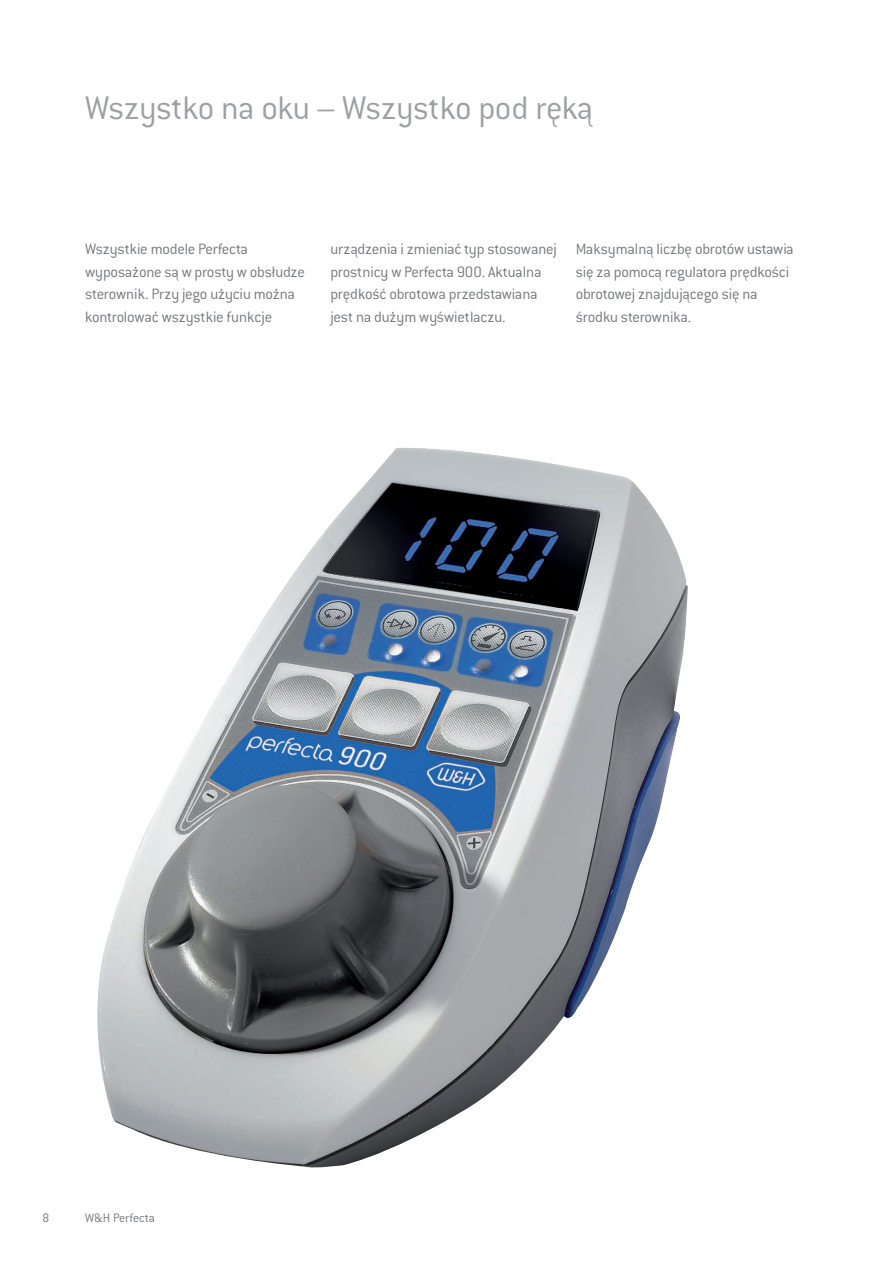
<style>
.page{position:relative;width:893px;height:1263px;background:#fff}
.page>*{position:absolute;margin:0;border:0;box-sizing:border-box;transform-origin:0 0}
.t1{font:300 36px "ITC Conduit LTCE";letter-spacing:-.015em;color:#9d9fa2}
.t2{font:300 16.5px/22.5px "ITC Conduit LTCE";letter-spacing:-.01em;color:#76787b}
.t3{font:300 13.5px "Conduit ITC";letter-spacing:-.01em;color:#76787b}
</style>
<div class="page">
<img style="left:97px;top:448px;width:591px;height:720px">
<h1 class="t1" style="left:85px;top:88px;width:510px">Wszystko na oku – Wszystko pod ręką</h1>
<p class="t2" style="left:330px;top:238px;width:228px">urządzenia i zmieniać typ stosowanej prostnicy w Perfecta 900. Aktualna prędkość obrotowa przedstawiana jest na dużym wyświetlaczu.</p>
<p class="t2" style="left:85px;top:238px;width:221px">Wszystkie modele Perfecta wyposażone są w prosty w obsłudze sterownik. Przy jego użyciu można kontrolować wszystkie funkcje</p>
<p class="t2" style="left:576px;top:238px;width:219px">Maksymalną liczbę obrotów ustawia się za pomocą regulatora prędkości obrotowej znajdującego się na środku sterownika.</p>
<p class="t3" style="left:43px;top:1210px;width:8px">8</p>
<p class="t3" style="left:85px;top:1210px;width:71px">W&amp;H Perfecta</p>
</div>
